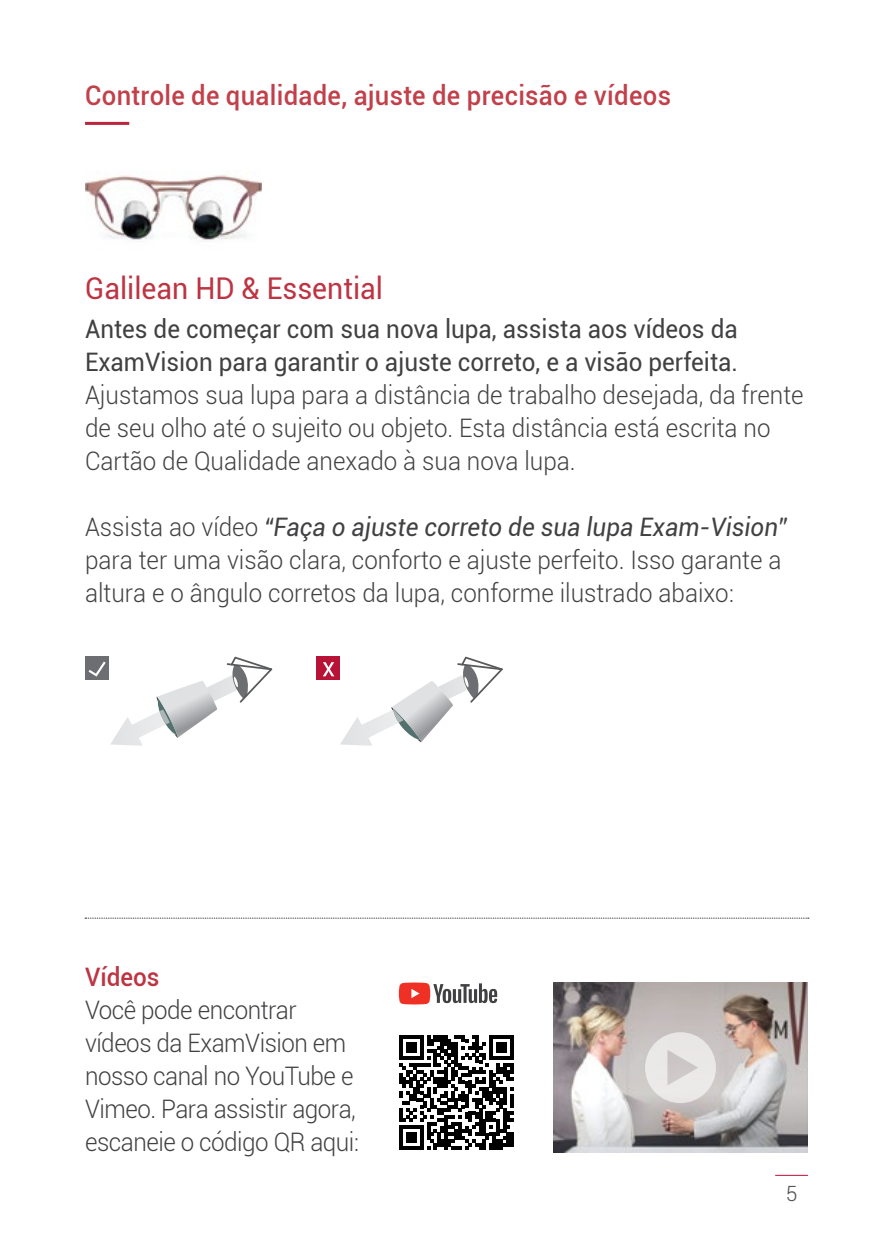
<style>
.page{position:relative;width:893px;height:1259px;background:#fff}
.page>*{position:absolute;margin:0;border:0;box-sizing:border-box;transform-origin:0 0}
.t1{font:30px "Roboto";color:#bd3443;scale:.95 1}
.t2{font:500 27px "Roboto";letter-spacing:.01em;color:#c1404a;scale:.95 1}
.t3{font:300 25.5px/33px "Roboto";color:#414042;scale:.95 1}
.t4{font:300 25.5px/33px "Roboto";letter-spacing:-.02em;color:#414042;scale:.95 1}
.t5{font:25.5px/33px "Roboto";color:#414042;scale:.95 1}
.t6{font:500 25.5px "Roboto";color:#bd3443;scale:.95 1}
.t7{font:300 21px "Roboto";color:#4d4d4f}
.s1{font-weight:400;font-style:italic}
</style>
<div class="page">
<hr style="left:775px;top:1174px;width:33px;height:1px;background:#b81237">
<hr style="left:85px;top:122px;width:44px;height:3px;background:#bb253d">
<svg style="left:85px;top:917px;width:724px;height:1px"></svg>
<svg style="left:340px;top:656px;width:163px;height:89px"></svg>
<div style="left:85px;top:657px;width:24px;height:23px;background:#6d6e71"></div>
<svg style="left:86px;top:656px;width:186px;height:89px"></svg>
<div style="left:317px;top:657px;width:23px;height:23px;background:#b81237"></div>
<svg style="left:323px;top:662px;width:11px;height:14px"></svg>
<svg style="left:399px;top:982px;width:98px;height:22px"></svg>
<img style="left:553px;top:982px;width:255px;height:170px">
<svg style="left:645px;top:1032px;width:71px;height:71px;background:#dfdcdb"></svg>
<img style="left:85px;top:174px;width:176px;height:66px">
<svg style="left:399px;top:1035px;width:114px;height:114px"></svg>
<p class="t2" style="left:85px;top:77px;width:618px">Controle de qualidade, ajuste de precisão e vídeos</p>
<p class="t1" style="left:85px;top:267px;width:315px">Galilean HD &amp; Essential</p>
<p class="t5" style="left:85px;top:311px;width:689px">Antes de começar com sua nova lupa, assista aos vídeos da<br>ExamVision para garantir o ajuste correto, e a visão perfeita.</p>
<p class="t3" style="left:85px;top:377px;width:758px">Ajustamos sua lupa para a distância de trabalho desejada, da frente de seu olho até o sujeito ou objeto. Esta distância está escrita no<br>Cartão de Qualidade anexado à sua nova lupa.</p>
<p class="t3" style="left:85px;top:509px;width:740px">Assista ao vídeo <span class="s1">“Faça o ajuste correto de sua lupa Exam-Vision” </span>para ter uma visão clara, conforto e ajuste perfeito. Isso garante a altura e o ângulo corretos da lupa, conforme ilustrado abaixo:</p>
<p class="t6" style="left:85px;top:959px;width:80px">Vídeos</p>
<p class="t4" style="left:85px;top:993px;width:290px">Você pode encontrar vídeos da ExamVision em nosso canal no YouTube e<br>Vimeo. Para assistir agora, escaneie o código QR aqui:</p>
<p class="t7" style="left:786px;top:1179px;width:13px">5</p>
</div>
